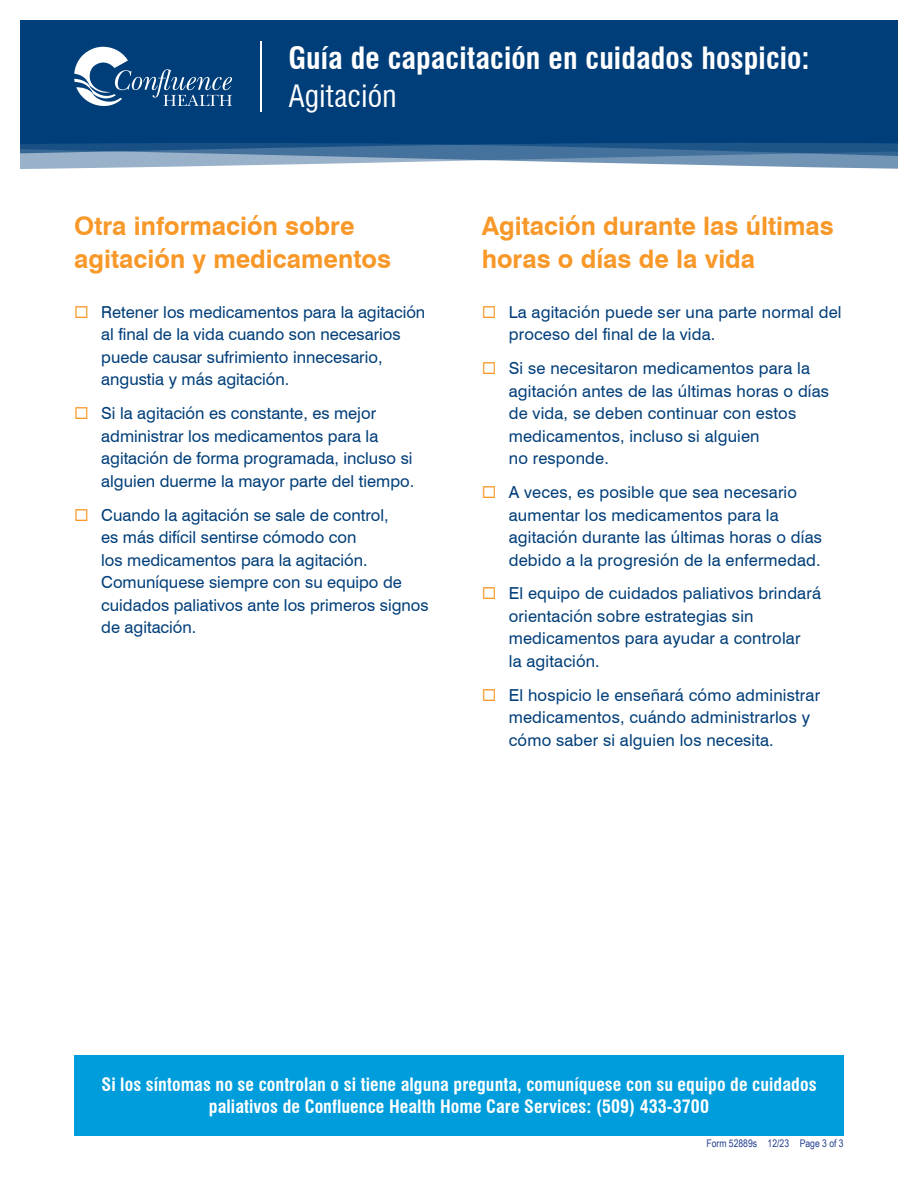
<style>
.page{position:relative;width:918px;height:1188px;background:#fff}
.page>*{position:absolute;margin:0;border:0;box-sizing:border-box;transform-origin:0 0}
.t1{font:700 condensed 30px/37.5px "Swiss 721 BT";letter-spacing:.005em;color:#fff}
.t2{font:700 25.5px/33px "Swiss 721 BT";color:#f89828}
.t3{font:700 condensed 18px/22.5px "Swiss 721 BT";letter-spacing:.005em;color:#fff;text-align:center}
.t4{font:16.5px/22.5px "Swiss 721 BT";letter-spacing:.01em;color:#003e79}
.t5{font:10.5px "Arial Narrow";color:#25408f}
.s1{font-weight:400}
</style>
<div class="page">
<div style="left:74px;top:1055px;width:770px;height:81px;background:#009ddc"></div>
<div style="left:20px;top:20px;width:878px;height:111px;background:#003e79"></div>
<svg style="left:20px;top:131px;width:878px;height:38px;background:#4d78a1"></svg>
<svg style="left:74px;top:47px;width:158px;height:65px;background:#326393"></svg>
<hr style="left:260px;top:41px;width:1px;height:71px;background:#fff">
<p class="t1" style="left:288px;top:39px;width:523px">Guía de capacitación en cuidados hospicio:<br><span class="s1">Agitación</span></p>
<p class="t2" style="left:74px;top:210px;width:318px">Otra información sobre agitación y medicamentos</p>
<p class="t4" style="left:101px;top:301px;width:326px">Retener los medicamentos para la agitación al final de la vida cuando son necesarios puede causar sufrimiento innecesario, angustia y más agitación.</p>
<p class="t4" style="left:101px;top:402px;width:315px">Si la agitación es constante, es mejor administrar los medicamentos para la agitación de forma programada, incluso si alguien duerme la mayor parte del tiempo.</p>
<p class="t4" style="left:101px;top:503px;width:329px">Cuando la agitación se sale de control,<br>es más difícil sentirse cómodo con<br>los medicamentos para la agitación.<br>Comuníquese siempre con su equipo de cuidados paliativos ante los primeros signos de agitación.</p>
<p class="t2" style="left:482px;top:210px;width:353px">Agitación durante las últimas horas o días de la vida</p>
<p class="t4" style="left:509px;top:301px;width:334px">La agitación puede ser una parte normal del proceso del final de la vida.</p>
<p class="t4" style="left:509px;top:357px;width:322px">Si se necesitaron medicamentos para la agitación antes de las últimas horas o días de vida, se deben continuar con estos medicamentos, incluso si alguien<br>no responde.</p>
<p class="t4" style="left:509px;top:481px;width:315px">A veces, es posible que sea necesario aumentar los medicamentos para la agitación durante las últimas horas o días debido a la progresión de la enfermedad.</p>
<p class="t4" style="left:509px;top:582px;width:314px">El equipo de cuidados paliativos brindará orientación sobre estrategias sin medicamentos para ayudar a controlar<br>la agitación.</p>
<p class="t4" style="left:509px;top:684px;width:313px">El hospicio le enseñará cómo administrar medicamentos, cuándo administrarlos y cómo saber si alguien los necesita.</p>
<p class="t3" style="left:101px;top:1073px;width:717px">Si los síntomas no se controlan o si tiene alguna pregunta, comuníquese con su equipo de cuidados paliativos de Confluence Health Home Care Services: (509) 433-3700</p>
<p class="t5" style="left:706px;top:1136px;width:139px">Form 52889s 12/23 Page 3 of 3</p>
</div>
